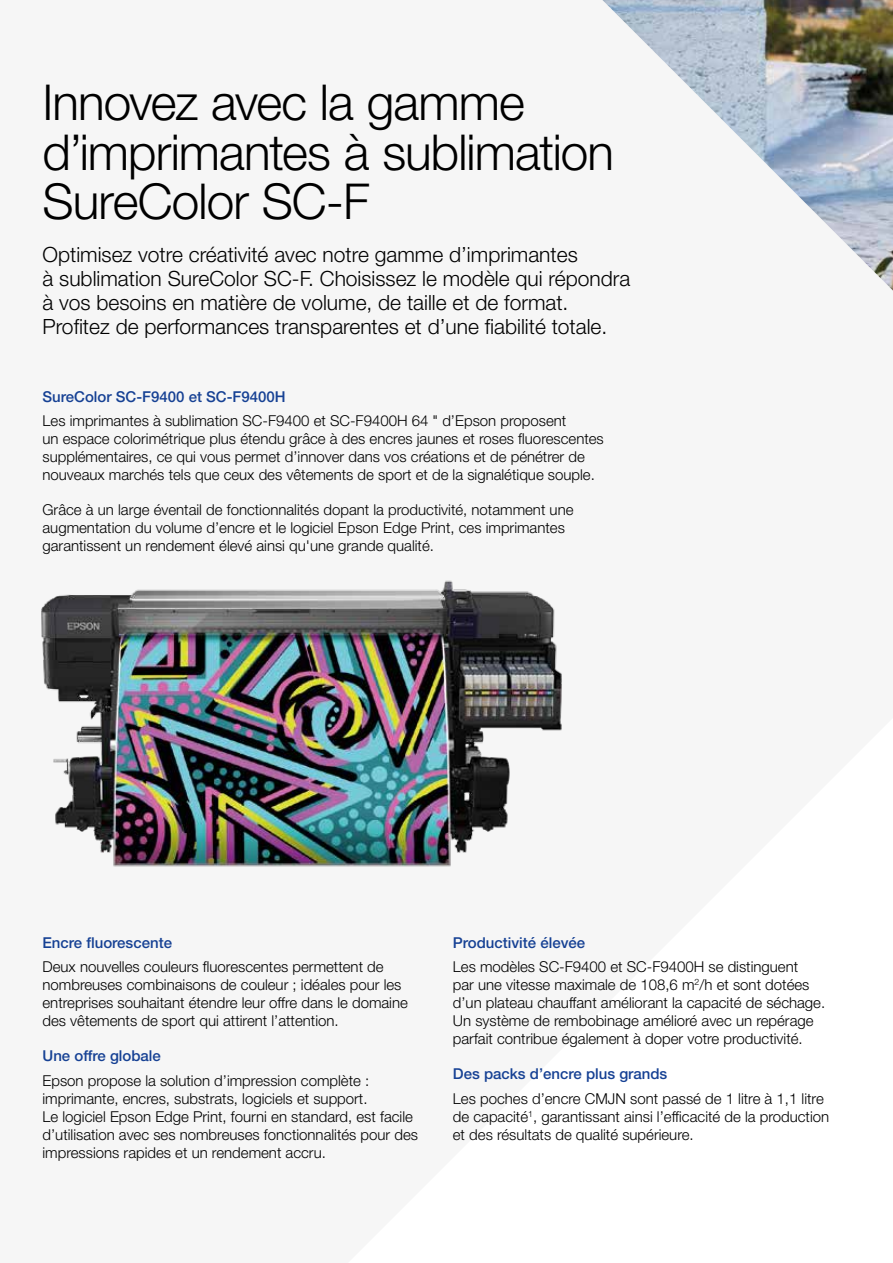
<style>
.page{position:relative;width:893px;height:1263px;background:#fff}
.page>*{position:absolute;margin:0;border:0;box-sizing:border-box;transform-origin:0 0}
.t1{font:300 49.5px/49.5px "Helvetica Neue LT Pro";letter-spacing:-.02em;color:#000}
.t2{font:300 21px/24px "Helvetica Neue LT Pro";color:#000}
.t3{font:300 15px/18px "Helvetica Neue LT Pro";color:#000}
.t4{font:500 15px "Helvetica Neue LT Pro";color:#164194}
</style>
<div class="page">
<img style="left:41px;top:580px;width:522px;height:287px">
<img style="left:602px;top:0;width:291px;height:291px">
<h1 class="t1" style="left:43px;top:77px;width:573px">Innovez avec la gamme d’imprimantes à sublimation<br>SureColor SC-F</h1>
<p class="t2" style="left:43px;top:242px;width:589px">Optimisez votre créativité avec notre gamme d’imprimantes<br>à sublimation SureColor SC-F. Choisissez le modèle qui répondra à vos besoins en matière de volume, de taille et de format.<br>Profitez de performances transparentes et d’une fiabilité totale.</p>
<p class="t4" style="left:43px;top:388px;width:245px">SureColor SC-F9400 et SC-F9400H</p>
<p class="t3" style="left:43px;top:412px;width:563px">Les imprimantes à sublimation SC-F9400 et SC-F9400H 64 " d’Epson proposent<br>un espace colorimétrique plus étendu grâce à des encres jaunes et roses fluorescentes supplémentaires, ce qui vous permet d’innover dans vos créations et de pénétrer de nouveaux marchés tels que ceux des vêtements de sport et de la signalétique souple.</p>
<p class="t3" style="left:43px;top:501px;width:532px">Grâce à un large éventail de fonctionnalités dopant la productivité, notamment une augmentation du volume d’encre et le logiciel Epson Edge Print, ces imprimantes garantissent un rendement élevé ainsi qu'une grande qualité.</p>
<p class="t4" style="left:43px;top:933px;width:131px">Encre fluorescente</p>
<p class="t3" style="left:43px;top:957px;width:367px">Deux nouvelles couleurs fluorescentes permettent de nombreuses combinaisons de couleur ; idéales pour les entreprises souhaitant étendre leur offre dans le domaine des vêtements de sport qui attirent l’attention.</p>
<p class="t4" style="left:43px;top:1047px;width:120px">Une offre globale</p>
<p class="t3" style="left:43px;top:1071px;width:377px">Epson propose la solution d’impression complète : imprimante, encres, substrats, logiciels et support.<br>Le logiciel Epson Edge Print, fourni en standard, est facile d’utilisation avec ses nombreuses fonctionnalités pour des impressions rapides et un rendement accru.</p>
<p class="t4" style="left:453px;top:933px;width:134px">Productivité élevée</p>
<p class="t3" style="left:453px;top:957px;width:374px">Les modèles SC-F9400 et SC-F9400H se distinguent<br>par une vitesse maximale de 108,6 m<sup>2</sup>/h et sont dotées d’un plateau chauffant améliorant la capacité de séchage.<br>Un système de rembobinage amélioré avec un repérage parfait contribue également à doper votre productivité.</p>
<p class="t4" style="left:453px;top:1065px;width:216px">Des packs d’encre plus grands</p>
<p class="t3" style="left:453px;top:1089px;width:378px">Les poches d’encre CMJN sont passé de 1 litre à 1,1 litre de capacité<sup>1</sup>, garantissant ainsi l’efficacité de la production et des résultats de qualité supérieure.</p>
</div>
